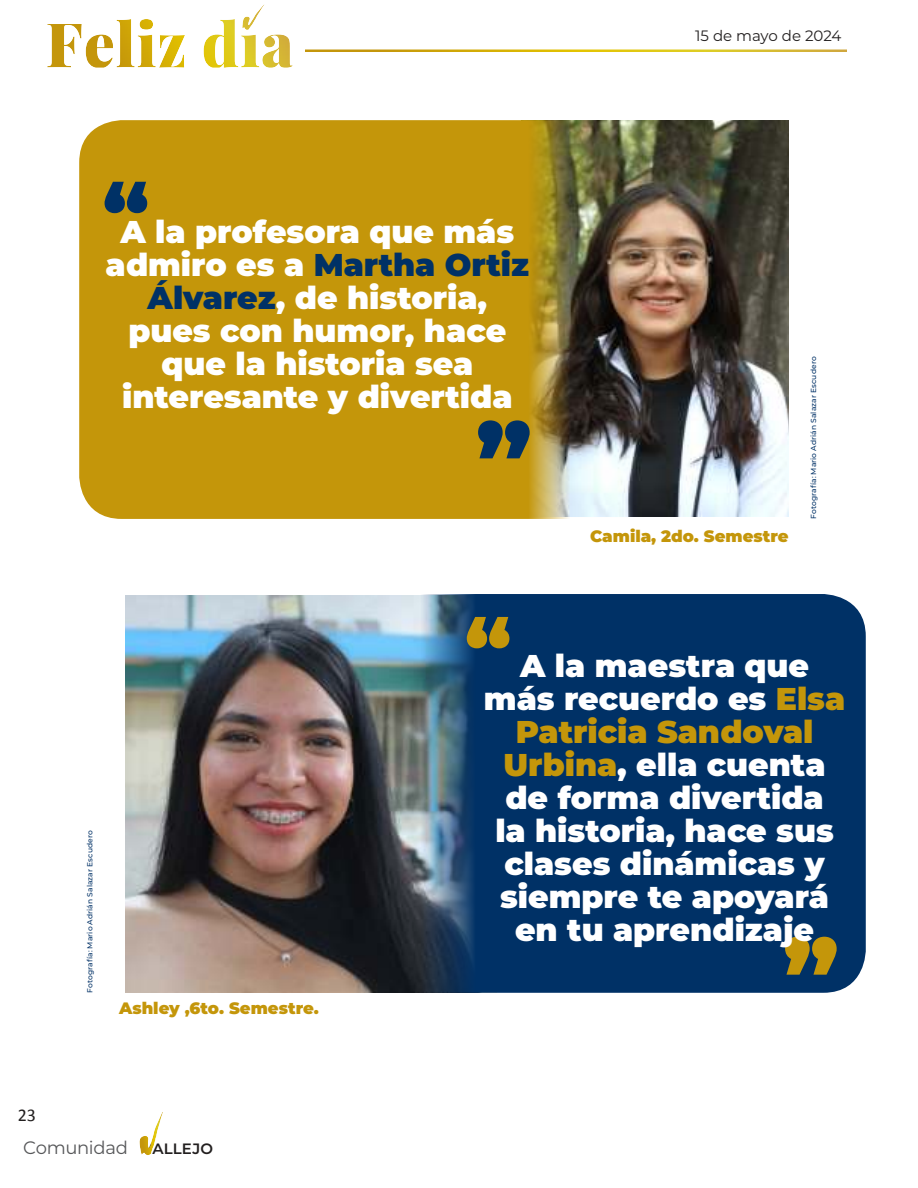
<style>
.page{position:relative;width:918px;height:1188px;background:#fff}
.page>*{position:absolute;margin:0;border:0;box-sizing:border-box;transform-origin:0 0}
.t1{font:900 93px "Montserrat";color:#003166}
.t2{font:900 93px "Montserrat";color:#c4960a}
.t3{font:900 77.1px "Montserrat";color:#003166}
.t4{font:900 77.1px "Montserrat";color:#c4960a}
.t5{font:900 31.5px/33px "Montserrat";color:#fff;text-align:center}
.t6{font:18px "Montserrat";letter-spacing:-.015em;color:#57585a}
.t7{font:18px "Calibri";color:#221f1f}
.t8{font:900 16.5px "Montserrat";color:#c4960a}
.t9{font:15px "Montserrat";letter-spacing:-.005em;color:#221f1f}
.t10{font:500 7.35px "Montserrat";letter-spacing:.015em;color:#003166}
.s1{color:#003166}
.s2{color:#c4960a}
.s3{font-weight:600;font-size:15px;color:#221f1f}
</style>
<div class="page">
<img style="left:643px;top:120px;width:146px;height:397px">
<img style="left:126px;top:595px;width:163px;height:398px">
<img style="left:79px;top:120px;width:600px;height:399px;border-radius:43px">
<img style="left:253px;top:594px;width:613px;height:399px;border-radius:43px">
<img style="left:140px;top:1112px;width:23px;height:43px">
<img style="left:47px;top:24px;width:35px;height:43px">
<img style="left:86px;top:34px;width:26px;height:34px">
<img style="left:117px;top:20px;width:18px;height:47px">
<img style="left:138px;top:20px;width:18px;height:47px">
<img style="left:159px;top:35px;width:25px;height:33px">
<img style="left:204px;top:20px;width:34px;height:48px">
<img style="left:241px;top:35px;width:18px;height:32px">
<img style="left:262px;top:34px;width:30px;height:34px">
<img style="left:242px;top:5px;width:22px;height:25px">
<img style="left:305px;top:50px;width:542px;height:2px">
<p class="t9" style="left:695px;top:30px;width:148px">15 de mayo de 2024</p>
<h2 class="t3" style="left:103px;top:168px;width:47px">“</h2>
<p class="t5" style="left:106px;top:216px;width:425px">A la profesora que más admiro es a <span class="s1">Martha Ortiz<br>Álvarez</span>, de historia, pues con humor, hace que la historia sea interesante y divertida</p>
<h1 class="t1" style="left:476px;top:405px;width:57px">”</h1>
<p class="t8" style="left:590px;top:527px;width:200px">Camila, 2do. Semestre</p>
<p class="t10" style="left:811px;top:519px;width:164px;rotate:-90deg">Fotografía: Mario Adrián Salazar Escudero</p>
<p class="t10" style="left:87px;top:993px;width:164px;rotate:-90deg">Fotografía: Mario Adrián Salazar Escudero</p>
<p class="t8" style="left:119px;top:998px;width:201px">Ashley ,6to. Semestre.</p>
<h2 class="t4" style="left:465px;top:603px;width:47px">“</h2>
<p class="t5" style="left:484px;top:649px;width:363px">A la maestra que más recuerdo es <span class="s2">Elsa<br>Patricia Sandoval<br>Urbina</span>, ella cuenta de forma divertida<br>la historia, hace sus clases dinámicas y siempre te apoyará en tu aprendizaje</p>
<h1 class="t2" style="left:783px;top:921px;width:57px">”</h1>
<p class="t7" style="left:18px;top:1104px;width:20px">23</p>
<p class="t6" style="left:23px;top:1138px;width:191px">Comunidad <span class="s3">VALLEJO</span></p>
</div>
